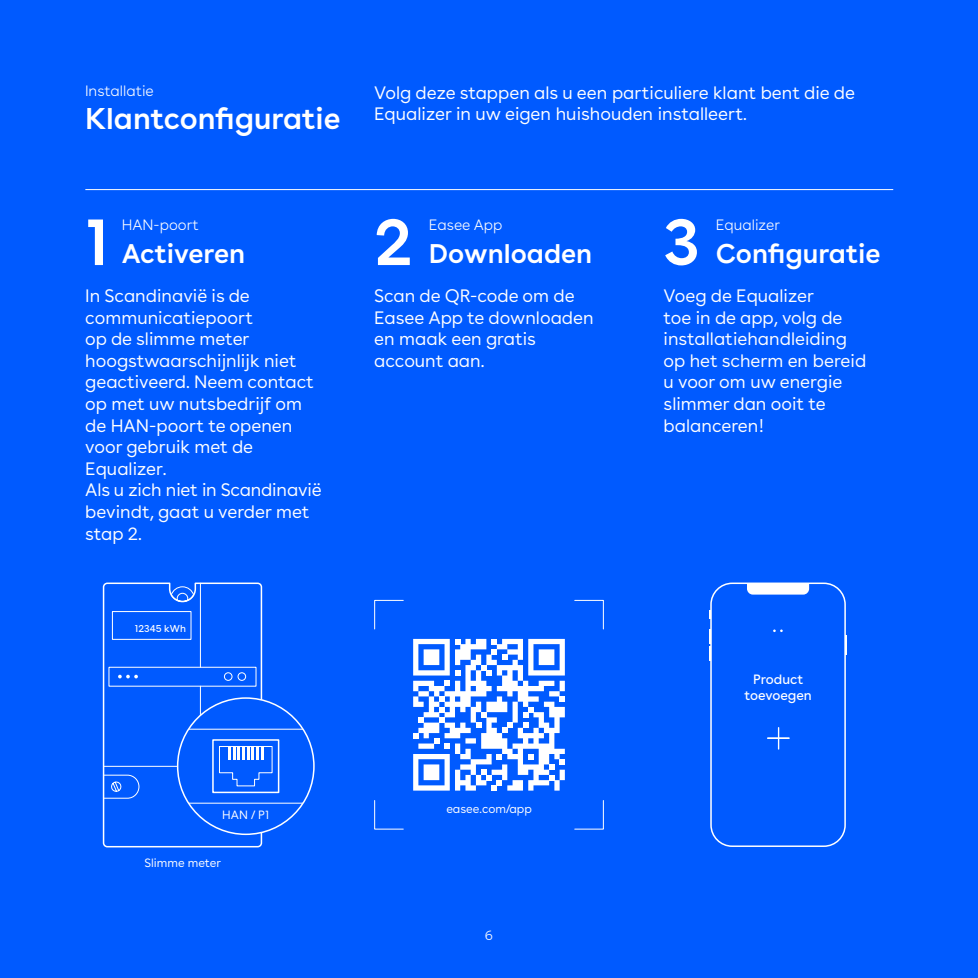
<style>
.page{position:relative;width:978px;height:978px;background:#005aff}
.page>*{position:absolute;margin:0;border:0;box-sizing:border-box;transform-origin:0 0}
.t1{font:600 66px "Buenos Aires";color:#fff}
.t2{font:600 30px "Buenos Aires";color:#fff}
.t3{font:600 27px "Buenos Aires";color:#fff}
.t4{font:18px/21.6px "Buenos Aires";color:#fff}
.t5{font:300 15px "Buenos Aires";color:#fff}
.t6{font:13.5px/16.2px "Buenos Aires";color:#fff;text-align:center}
.t7{font:300 13.5px "Buenos Aires";color:#fff}
.t8{font:12px "Buenos Aires";color:#fff}
.t9{font:9.9px "Buenos Aires";color:#fff}
</style>
<div class="page">
<hr style="left:85px;top:189px;width:808px;height:1px;background:#fff">
<div style="left:710px;top:583px;width:136px;height:264px;border:2px solid #fff;border-radius:21px"></div>
<svg style="left:747px;top:583px;width:62px;height:12px"></svg>
<svg style="left:709px;top:611px;width:2px;height:8px"></svg>
<svg style="left:845px;top:635px;width:2px;height:19px"></svg>
<svg style="left:709px;top:629px;width:2px;height:31px"></svg>
<svg style="left:773px;top:629px;width:10px;height:3px"></svg>
<svg style="left:767px;top:727px;width:23px;height:23px"></svg>
<svg style="left:374px;top:599px;width:30px;height:31px"></svg>
<svg style="left:574px;top:599px;width:30px;height:31px"></svg>
<svg style="left:574px;top:800px;width:30px;height:30px"></svg>
<svg style="left:374px;top:800px;width:30px;height:30px"></svg>
<svg style="left:413px;top:639px;width:152px;height:152px"></svg>
<svg style="left:102px;top:586px;width:161px;height:262px"></svg>
<div style="left:178px;top:698px;width:136px;height:136px;background:#005aff;border-radius:50%"></div>
<hr style="left:185px;top:729px;width:122px;height:1px;background:#fff">
<hr style="left:185px;top:803px;width:122px;height:1px;background:#fff">
<div style="left:212px;top:739px;width:67px;height:54px;border:2px solid #fff"></div>
<svg style="left:103px;top:582px;width:170px;height:217px"></svg>
<p class="t5" style="left:85px;top:79px;width:70px">Installatie</p>
<h2 class="t2" style="left:85px;top:93px;width:257px">Klantconfiguratie</h2>
<p class="t4" style="left:374px;top:80px;width:482px">Volg deze stappen als u een particuliere klant bent die de<br>Equalizer in uw eigen huishouden installeert.</p>
<h1 class="t1" style="left:85px;top:187px;width:26px">1</h1>
<p class="t5" style="left:122px;top:213px;width:79px">HAN-poort</p>
<h3 class="t3" style="left:122px;top:231px;width:125px">Activeren</h3>
<h1 class="t1" style="left:374px;top:187px;width:40px">2</h1>
<h1 class="t1" style="left:663px;top:187px;width:38px">3</h1>
<p class="t5" style="left:429px;top:213px;width:75px">Easee App</p>
<p class="t5" style="left:716px;top:213px;width:66px">Equalizer</p>
<h3 class="t3" style="left:716px;top:231px;width:166px">Configuratie</h3>
<h3 class="t3" style="left:429px;top:231px;width:165px">Downloaden</h3>
<p class="t4" style="left:85px;top:283px;width:238px">In Scandinavië is de communicatiepoort<br>op de slimme meter hoogstwaarschijnlijk niet geactiveerd. Neem contact op met uw nutsbedrijf om de HAN-poort te openen voor gebruik met de<br>Equalizer.<br>Als u zich niet in Scandinavië bevindt, gaat u verder met stap 2.</p>
<p class="t4" style="left:374px;top:283px;width:221px">Scan de QR-code om de<br>Easee App te downloaden en maak een gratis account aan.</p>
<p class="t4" style="left:664px;top:283px;width:204px">Voeg de Equalizer<br>toe in de app, volg de installatiehandleiding op het scherm en bereid u voor om uw energie slimmer dan ooit te balanceren!</p>
<p class="t9" style="left:135px;top:621px;width:53px">12345 kWh</p>
<p class="t6" style="left:744px;top:670px;width:69px">Product toevoegen</p>
<p class="t8" style="left:222px;top:806px;width:48px">HAN / P1</p>
<p class="t8" style="left:145px;top:853px;width:78px">Slimme meter</p>
<p class="t8" style="left:446px;top:799px;width:87px">easee.com/app</p>
<p class="t7" style="left:485px;top:925px;width:10px">6</p>
</div>
